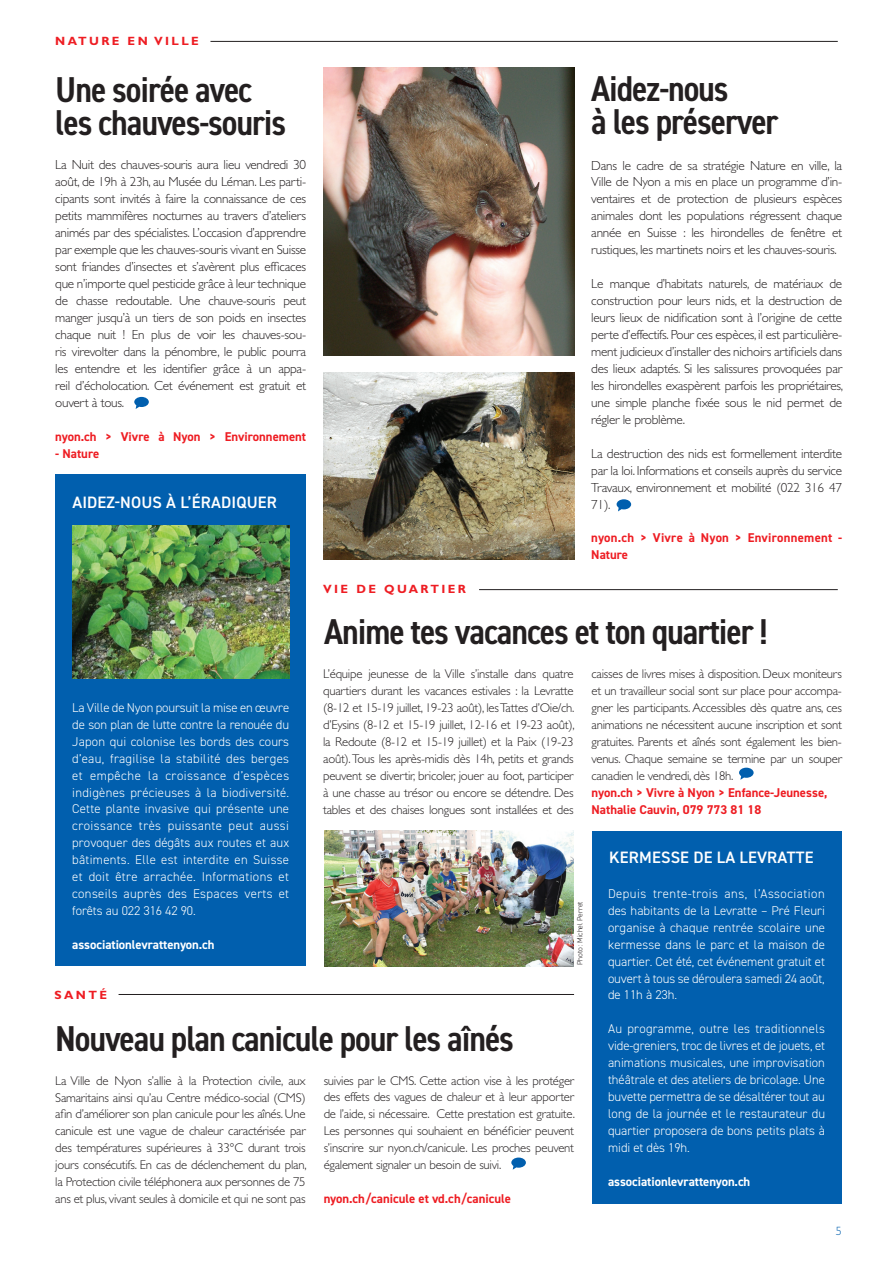
<style>
.page{position:relative;width:893px;height:1263px;background:#fff}
.page>*{position:absolute;margin:0;border:0;box-sizing:border-box;transform-origin:0 0}
.t1{font:600 condensed 36px/33px "DIN2014";letter-spacing:-.03em;color:#231f20;scale:1.05 1}
.t2{font:600 16.5px "DIN2014";letter-spacing:.01em;color:#fff}
.t3{font:300 13.2px/17px "Gill Sans Std";letter-spacing:-.02em;color:#231f20;text-align:justify}
.t4{font:300 12.75px/17px "Gill Sans Std";letter-spacing:-.02em;color:#231f20;text-align:justify}
.t5{font:300 12.75px/17px "DIN2014";letter-spacing:-.005em;color:#fff;text-align:justify}
.t6{font:700 12.75px/17px "DIN2014";color:#ee1d23}
.t7{font:700 12.75px "DIN2014";letter-spacing:-.005em;color:#fff}
.t8{font:700 12.75px/17px "DIN2014";letter-spacing:.02em;color:#ee1d23}
.t9{font:700 12px "Gill Sans Std";letter-spacing:.2em;color:#ee1d23}
.t10{font:300 12px "Gill Sans Std";color:#015fae}
.t11{font:300 7.5px "DIN2014";color:#231f20}
</style>
<div class="page">
<hr style="left:210px;top:41px;width:628px;height:1px;background:#231f20">
<hr style="left:479px;top:589px;width:359px;height:1px;background:#231f20">
<hr style="left:119px;top:994px;width:455px;height:1px;background:#231f20">
<div style="left:592px;top:831px;width:250px;height:372px;background:#015fae"></div>
<div style="left:55px;top:475px;width:251px;height:491px;background:#015fae"></div>
<svg style="left:511px;top:1157px;width:15px;height:13px"></svg>
<svg style="left:739px;top:768px;width:15px;height:12px"></svg>
<svg style="left:134px;top:397px;width:15px;height:12px"></svg>
<svg style="left:617px;top:499px;width:14px;height:12px"></svg>
<img style="left:323px;top:373px;width:251px;height:186px">
<img style="left:72px;top:525px;width:217px;height:153px">
<img style="left:324px;top:831px;width:250px;height:135px">
<img style="left:323px;top:68px;width:251px;height:288px">
<p class="t9" style="left:55px;top:34px;width:145px">NATURE EN VILLE</p>
<h1 class="t1" style="left:55px;top:72px;width:222px">Une soirée avec les chauves-souris</h1>
<p class="t3" style="left:55px;top:157px;width:252px">La Nuit des chauves-souris aura lieu vendredi 30 août, de 19h à 23h, au Musée du Léman. Les parti&shy;cipants sont invités à faire la connaissance de ces petits mammifères nocturnes au travers d’ateliers animés par des spécialistes. L’occasion d’apprendre par exemple que les chauves-souris vivant en Suisse sont friandes d’insectes et s’avèrent plus efficaces que n’importe quel pesticide grâce à leur technique de chasse redoutable. Une chauve-souris peut manger jusqu’à un tiers de son poids en insectes chaque nuit ! En plus de voir les chauves-sou&shy;ris virevolter dans la pénombre, le public pourra les entendre et les identifier grâce à un appa&shy;reil d’écholocation. Cet événement est gratuit et ouvert à tous.</p>
<p class="t6" style="left:55px;top:428px;width:252px">nyon.ch &gt; Vivre à Nyon &gt; Environnement</p>
<p class="t6" style="left:55px;top:444px;width:46px">- Nature</p>
<p class="t2" style="left:72px;top:491px;width:206px">AIDEZ-NOUS À L’ÉRADIQUER</p>
<h1 class="t1" style="left:591px;top:71px;width:180px">Aidez-nous<br>à les préserver</h1>
<p class="t3" style="left:591px;top:157px;width:252px">Dans le cadre de sa stratégie Nature en ville, la Ville de Nyon a mis en place un programme d’in&shy;ventaires et de protection de plusieurs espèces animales dont les populations régressent chaque année en Suisse : les hirondelles de fenêtre et rustiques, les martinets noirs et les chauves-souris.</p>
<p class="t3" style="left:591px;top:275px;width:253px">Le manque d’habitats naturels, de matériaux de construction pour leurs nids, et la destruction de leurs lieux de nidification sont à l’origine de cette perte d’effectifs. Pour ces espèces, il est particulière&shy;ment judicieux d’installer des nichoirs artificiels dans des lieux adaptés. Si les salissures provoquées par les hirondelles exaspèrent parfois les propriétaires, une simple planche fixée sous le nid permet de régler le problème.</p>
<p class="t3" style="left:591px;top:445px;width:252px">La destruction des nids est formellement interdite par la loi. Informations et conseils auprès du service Travaux, environnement et mobilité (022 316 47<br>71).</p>
<p class="t8" style="left:591px;top:529px;width:252px">nyon.ch &gt; Vivre à Nyon &gt; Environnement -<br>Nature</p>
<p class="t9" style="left:323px;top:582px;width:144px">VIE DE QUARTIER</p>
<h1 class="t1" style="left:324px;top:615px;width:424px">Anime tes vacances et ton quartier !</h1>
<p class="t4" style="left:323px;top:666px;width:253px">L’équipe jeunesse de la Ville s’installe dans quatre quartiers durant les vacances estivales : la Levratte (8-12 et 15-19 juillet, 19-23 août), les Tattes d’Oie/ch. d’Eysins (8-12 et 15-19 juillet, 12-16 et 19-23 août), la Redoute (8-12 et 15-19 juillet) et la Paix (19-23 août). Tous les après-midis dès 14h, petits et grands peuvent se divertir, bricoler, jouer au foot, participer à une chasse au trésor ou encore se détendre. Des tables et des chaises longues sont installées et des</p>
<p class="t4" style="left:592px;top:666px;width:252px">caisses de livres mises à disposition. Deux moniteurs et un travailleur social sont sur place pour accompa&shy;gner les participants. Accessibles dès quatre ans, ces animations ne nécessitent aucune inscription et sont gratuites. Parents et aînés sont également les bien&shy;venus. Chaque semaine se termine par un souper canadien le vendredi, dès 18h.</p>
<p class="t5" style="left:72px;top:699px;width:219px">La Ville de Nyon poursuit la mise en œuvre de son plan de lutte contre la renouée du Japon qui colonise les bords des cours d’eau, fragilise la stabilité des berges et empêche la croissance d’espèces indigènes précieuses à la biodiversité.<br>Cette plante invasive qui présente une croissance très puissante peut aussi provoquer des dégâts aux routes et aux bâtiments. Elle est interdite en Suisse et doit être arrachée. Informations et conseils auprès des Espaces verts et forêts au 022 316 42 90.</p>
<p class="t7" style="left:72px;top:936px;width:144px">associationlevrattenyon.ch</p>
<p class="t6" style="left:592px;top:784px;width:237px">nyon.ch &gt; Vivre à Nyon &gt; Enfance-Jeunesse,<br>Nathalie Cauvin, 079 773 81 18</p>
<p class="t2" style="left:609px;top:847px;width:206px">KERMESSE DE LA LEVRATTE</p>
<p class="t5" style="left:608px;top:885px;width:218px">Depuis trente-trois ans, l’Association des habitants de la Levratte – Pré Fleuri organise à chaque rentrée scolaire une kermesse dans le parc et la maison de quartier. Cet été, cet événement gratuit et ouvert à tous se déroulera samedi 24 août, de 11h à 23h.</p>
<p class="t5" style="left:608px;top:1020px;width:218px">Au programme, outre les traditionnels vide-greniers, troc de livres et de jouets, et animations musicales, une improvisation théâtrale et des ateliers de bricolage. Une buvette permettra de se désaltérer tout au long de la journée et le restaurateur du quartier proposera de bons petits plats à midi et dès 19h.</p>
<p class="t7" style="left:608px;top:1173px;width:144px">associationlevrattenyon.ch</p>
<p class="t11" style="left:575px;top:965px;width:66px;rotate:-90deg">Photo : Michel Perret</p>
<p class="t9" style="left:55px;top:988px;width:54px">SANTÉ</p>
<h1 class="t1" style="left:55px;top:1021px;width:438px">Nouveau plan canicule pour les aînés</h1>
<p class="t4" style="left:55px;top:1072px;width:253px">La Ville de Nyon s’allie à la Protection civile, aux Samaritains ainsi qu’au Centre médico-social (CMS) afin d’améliorer son plan canicule pour les aînés. Une canicule est une vague de chaleur caractérisée par des températures supérieures à 33°C durant trois jours consécutifs. En cas de déclenchement du plan, la Protection civile téléphonera aux personnes de 75 ans et plus, vivant seules à domicile et qui ne sont pas</p>
<p class="t4" style="left:324px;top:1072px;width:253px">suivies par le CMS. Cette action vise à les protéger des effets des vagues de chaleur et à leur apporter de l’aide, si nécessaire. Cette prestation est gratuite.<br>Les personnes qui souhaient en bénéficier peuvent s’inscrire sur nyon.ch/canicule. Les proches peuvent également signaler un besoin de suivi.</p>
<p class="t6" style="left:324px;top:1190px;width:189px">nyon.ch/canicule et vd.ch/canicule</p>
<p class="t10" style="left:836px;top:1224px;width:7px">5</p>
</div>
